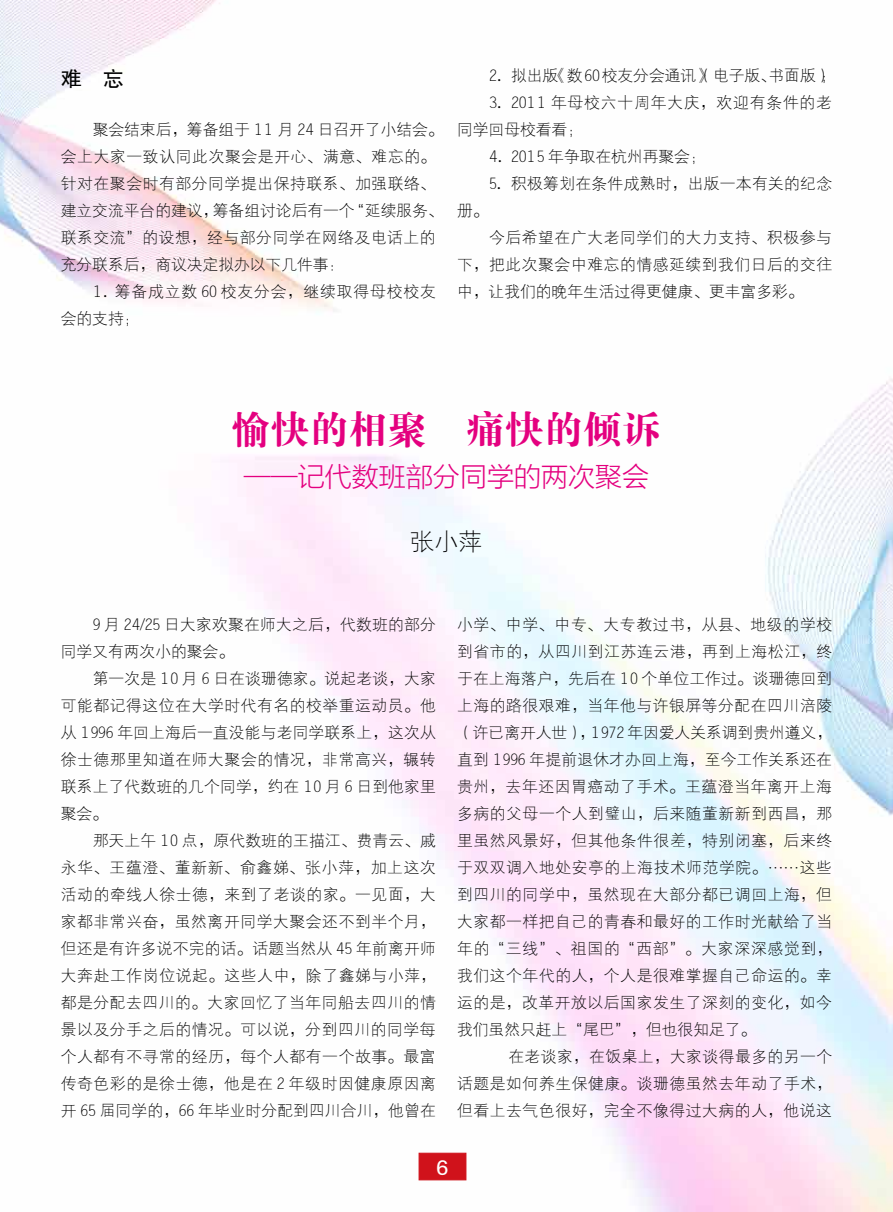
<style>
.page{position:relative;width:893px;height:1212px;background:#fff}
.page>*{position:absolute;margin:0;border:0;box-sizing:border-box;transform-origin:0 0}
.t1{font:39px "FZDBSK GBK1 0";color:#e4007f}
.t2{font:27px "FZLTXHK GBK1 0";color:#e4007f}
.t3{font:24px "FZXDXK GBK1 0";color:#000}
.t4{font:21px "FZHTK GBK1 0";color:#000}
.t5{font:18px "FZLTZHK GBK1 0";color:#fff}
.t6{font:15.75px/27px "FZXDXK GBK1 0";letter-spacing:.04em;color:#000;text-align:justify}
.t7{font:15.75px "FZXDXK GBK1 0";color:#000}
.t8{font:15.75px/27px "FZXDXK GBK1 0";letter-spacing:.015em;color:#000}
.t9{font:15.75px/27px "FZXDXK GBK1 0";letter-spacing:.06em;color:#000}
.t10{font:15.75px "FZXDXK GBK1 0";letter-spacing:.02em;color:#000}
</style>
<div class="page">
<img style="left:0;top:0;width:893px;height:1212px">
<div style="left:419px;top:1153px;width:47px;height:27px;background:#d0121b;border:1px solid #d0121b"></div>
<h3 class="t4" style="left:61px;top:67px;width:64px">难　忘</h3>
<p class="t6" style="left:61px;top:116px;width:384px;text-align:left;text-indent:32px">聚会结束后，筹备组于 11 月 24 日召开了小结会。会上大家一致认同此次聚会是开心、满意、难忘的。针对在聚会时有部分同学提出保持联系、加强联络、建立交流平台的建议，筹备组讨论后有一个“延续服务、联系交流”的设想，经与部分同学在网络及电话上的充分联系后，商议决定拟办以下几件事：</p>
<p class="t9" style="left:61px;top:278px;width:377px;text-indent:32px">1. 筹备成立数 60 校友分会，继续取得母校校友会的支持；</p>
<p class="t7" style="left:489px;top:68px;width:349px">2. 拟出版《数 60校友分会通讯》（电子版、书面版）；</p>
<p class="t6" style="left:457px;top:90px;width:376px;text-indent:32px">3. 2011 年母校六十周年大庆，欢迎有条件的老同学回母校看看；</p>
<p class="t7" style="left:489px;top:148px;width:218px">4. 2015 年争取在杭州再聚会；</p>
<p class="t10" style="left:489px;top:175px;width:345px">5. 积极筹划在条件成熟时，出版一本有关的纪念</p>
<p class="t6" style="left:457px;top:198px;width:33px">册。</p>
<p class="t6" style="left:457px;top:225px;width:376px;text-indent:32px">今后希望在广大老同学们的大力支持、积极参与下，把此次聚会中难忘的情感延续到我们日后的交往中，让我们的晚年生活过得更健康、更丰富多彩。</p>
<h1 class="t1" style="left:232px;top:409px;width:431px">愉快的相聚　痛快的倾诉</h1>
<h2 class="t2" style="left:244px;top:462px;width:407px">——记代数班部分同学的两次聚会</h2>
<h3 class="t3" style="left:410px;top:529px;width:73px">张小萍</h3>
<p class="t8" style="left:61px;top:611px;width:376px;text-indent:32px">9 月 24/25 日大家欢聚在师大之后，代数班的部分同学又有两次小的聚会。</p>
<p class="t6" style="left:61px;top:665px;width:377px;text-indent:32px">第一次是 10 月 6 日在谈珊德家。说起老谈，大家可能都记得这位在大学时代有名的校举重运动员。他从 1996 年回上海后一直没能与老同学联系上，这次从徐士德那里知道在师大聚会的情况，非常高兴，辗转联系上了代数班的几个同学，约在 10 月 6 日到他家里聚会。</p>
<p class="t6" style="left:61px;top:827px;width:377px;text-indent:32px">那天上午 10 点，原代数班的王描江、费青云、戚永华、王蕴澄、董新新、俞鑫娣、张小萍，加上这次活动的牵线人徐士德，来到了老谈的家。一见面，大家都非常兴奋，虽然离开同学大聚会还不到半个月，但还是有许多说不完的话。话题当然从 45 年前离开师大奔赴工作岗位说起。这些人中，除了鑫娣与小萍，都是分配去四川的。大家回忆了当年同船去四川的情景以及分手之后的情况。可以说，分到四川的同学每个人都有不寻常的经历，每个人都有一个故事。最富传奇色彩的是徐士德，他是在 2 年级时因健康原因离开 65 届同学的，66 年毕业时分配到四川合川，他曾在</p>
<p class="t6" style="left:457px;top:611px;width:377px">小学、中学、中专、大专教过书，从县、地级的学校到省市的，从四川到江苏连云港，再到上海松江，终于在上海落户，先后在 10 个单位工作过。谈珊德回到上海的路很艰难，当年他与许银屏等分配在四川涪陵（许已离开人世），1972 年因爱人关系调到贵州遵义，直到 1996 年提前退休才办回上海，至今工作关系还在贵州，去年还因胃癌动了手术。王蕴澄当年离开上海多病的父母一个人到璧山，后来随董新新到西昌，那里虽然风景好，但其他条件很差，特别闭塞，后来终于双双调入地处安亭的上海技术师范学院。……这些到四川的同学中，虽然现在大部分都已调回上海，但大家都一样把自己的青春和最好的工作时光献给了当年的“三线”、祖国的“西部”。大家深深感觉到，我们这个年代的人，个人是很难掌握自己命运的。幸运的是，改革开放以后国家发生了深刻的变化，如今我们虽然只赶上“尾巴”，但也很知足了。</p>
<p class="t6" style="left:457px;top:1043px;width:377px;text-indent:51px">在老谈家，在饭桌上，大家谈得最多的另一个话题是如何养生保健康。谈珊德虽然去年动了手术，但看上去气色很好，完全不像得过大病的人，他说这</p>
<p class="t5" style="left:436px;top:1157px;width:13px">6</p>
</div>
